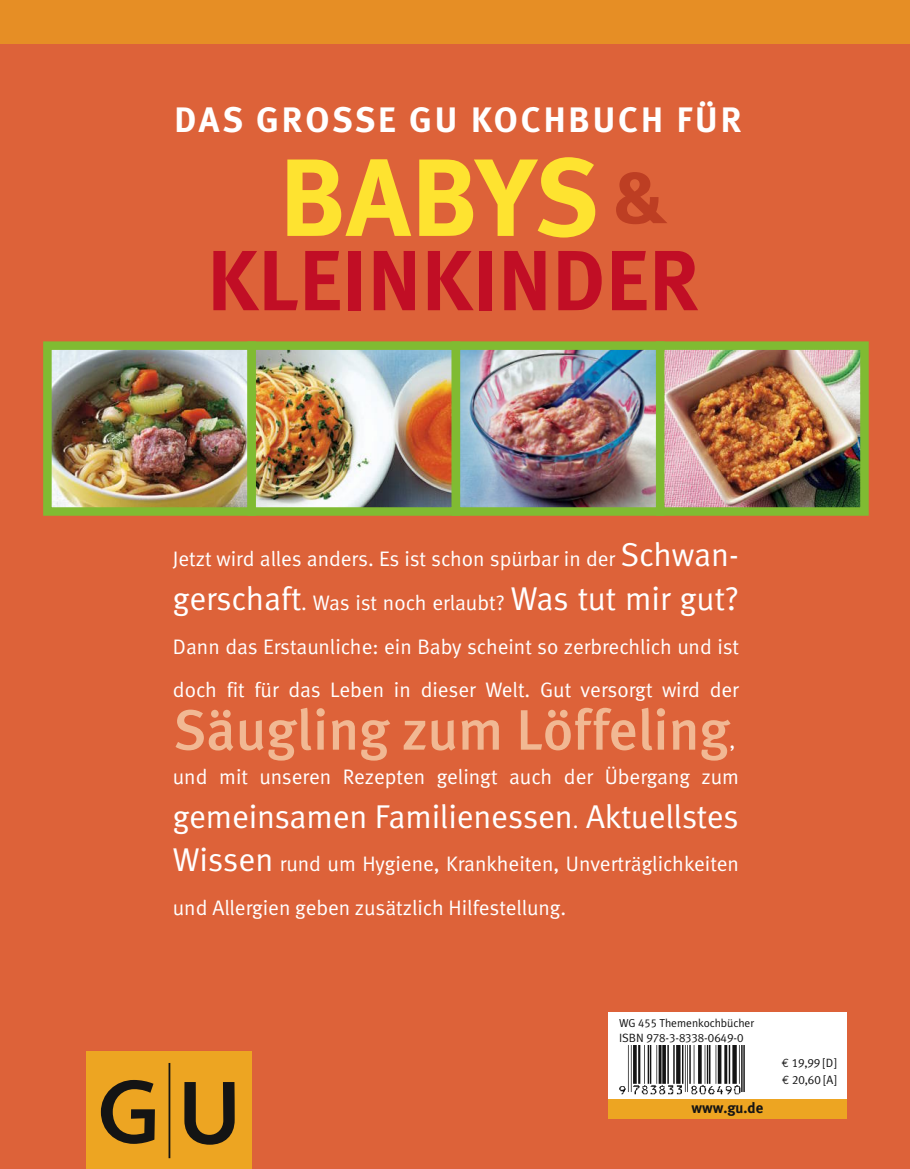
<style>
.page{position:relative;width:910px;height:1169px;background:#fff}
.page>*{position:absolute;margin:0;border:0;box-sizing:border-box;transform-origin:0 0}
.t1{font:700 109.95px "Meta";color:#fee330}
.t2{font:700 85.2px "Meta";letter-spacing:.01em;color:#c10e25}
.t3{font:700 76.8px "Meta";color:#bd3e23}
.t4{font:57px "Meta Medium LF";color:#f1b893}
.t5{font:700 35.4px "Meta";letter-spacing:.085em;color:#fff}
.t6{font:33px "Meta Normal LF";letter-spacing:-.005em;color:#fff}
.t7{font:21px/43.5px "Meta Normal LF";color:#fff}
.t8{font:700 15px "Meta GU";color:#141414}
.t9{font:12px/16.5px "Meta GU";letter-spacing:-.005em;color:#141414}
.t10{font:11.55px "Meta GU";color:#141414}
.s1{font-size:33px}
.s2{font-size:21px}
.s3{font-family:"Euro Mono"}
</style>
<div class="page">
<div style="left:0;top:43px;width:909px;height:1126px;background:#dd6239"></div>
<div style="left:0;top:0;width:909px;height:43px;background:#e68e25"></div>
<div style="left:86px;top:1051px;width:165px;height:118px;background:#eda522"></div>
<hr style="left:168px;top:1063px;width:2px;height:95px;background:#141414">
<svg style="left:101px;top:1080px;width:54px;height:64px"></svg>
<svg style="left:184px;top:1082px;width:50px;height:63px"></svg>
<img style="left:53px;top:351px;width:193px;height:155px">
<div style="left:43px;top:341px;width:213px;height:175px;border:9px solid #80bb32"></div>
<img style="left:257px;top:351px;width:193px;height:155px">
<div style="left:247px;top:341px;width:213px;height:175px;border:9px solid #80bb32"></div>
<img style="left:461px;top:351px;width:193px;height:155px">
<div style="left:451px;top:341px;width:213px;height:175px;border:9px solid #80bb32"></div>
<img style="left:665px;top:351px;width:193px;height:155px">
<div style="left:655px;top:341px;width:213px;height:175px;border:9px solid #80bb32"></div>
<div style="left:608px;top:1012px;width:238px;height:107px;background:#fff"></div>
<div style="left:608px;top:1099px;width:238px;height:20px;background:#eda522"></div>
<img style="left:619px;top:1045px;width:126px;height:50px">
<h3 class="t5" style="left:174px;top:106px;width:568px">DAS GROSSE GU KOCHBUCH FÜR</h3>
<h1 class="t1" style="left:279px;top:155px;width:320px">BABYS</h1>
<h2 class="t2" style="left:207px;top:247px;width:493px">KLEINKINDER</h2>
<h3 class="t3" style="left:612px;top:166px;width:56px">&amp;</h3>
<p class="t7" style="left:173px;top:539px;width:567px">Jetzt wird alles anders. Es ist schon spürbar in der <span class="s1">Schwan-</span></p>
<h3 class="t6" style="left:173px;top:586px;width:567px">gerschaft<span class="s2">. Was ist noch erlaubt?</span> Was tut mir gut?</h3>
<p class="t7" style="left:173px;top:626px;width:567px">Dann das Erstaunliche: ein Baby scheint so zerbrechlich und ist doch fit für das Leben in dieser Welt. Gut versorgt wird der</p>
<h3 class="t4" style="left:173px;top:708px;width:558px">Säugling zum Löffeling</h3>
<p class="t7" style="left:173px;top:724px;width:567px;line-height:36.2px;text-align:right">,<br>und mit unseren Rezepten gelingt auch der Übergang zum</p>
<h3 class="t6" style="left:173px;top:804px;width:567px">gemeinsamen Familienessen<span class="s2">.</span> Aktuellstes</h3>
<p class="t7" style="left:173px;top:844px;width:567px"><span class="s1">Wissen</span> rund um Hygiene, Krankheiten, Unverträglichkeiten und Allergien geben zusätzlich Hilfestellung.</p>
<p class="t10" style="left:619px;top:1018px;width:137px">WG 455 Themenkochbücher</p>
<p class="t9" style="left:619px;top:1031px;width:126px">ISBN 978-3-8338-0649-0</p>
<p class="t8" style="left:691px;top:1102px;width:73px">www.gu.de</p>
<p class="t9" style="left:781px;top:1056px;width:56px"><span class="s3">€</span> 19,99 [D] <span class="s3">€</span> 20,60 [A]</p>
</div>
